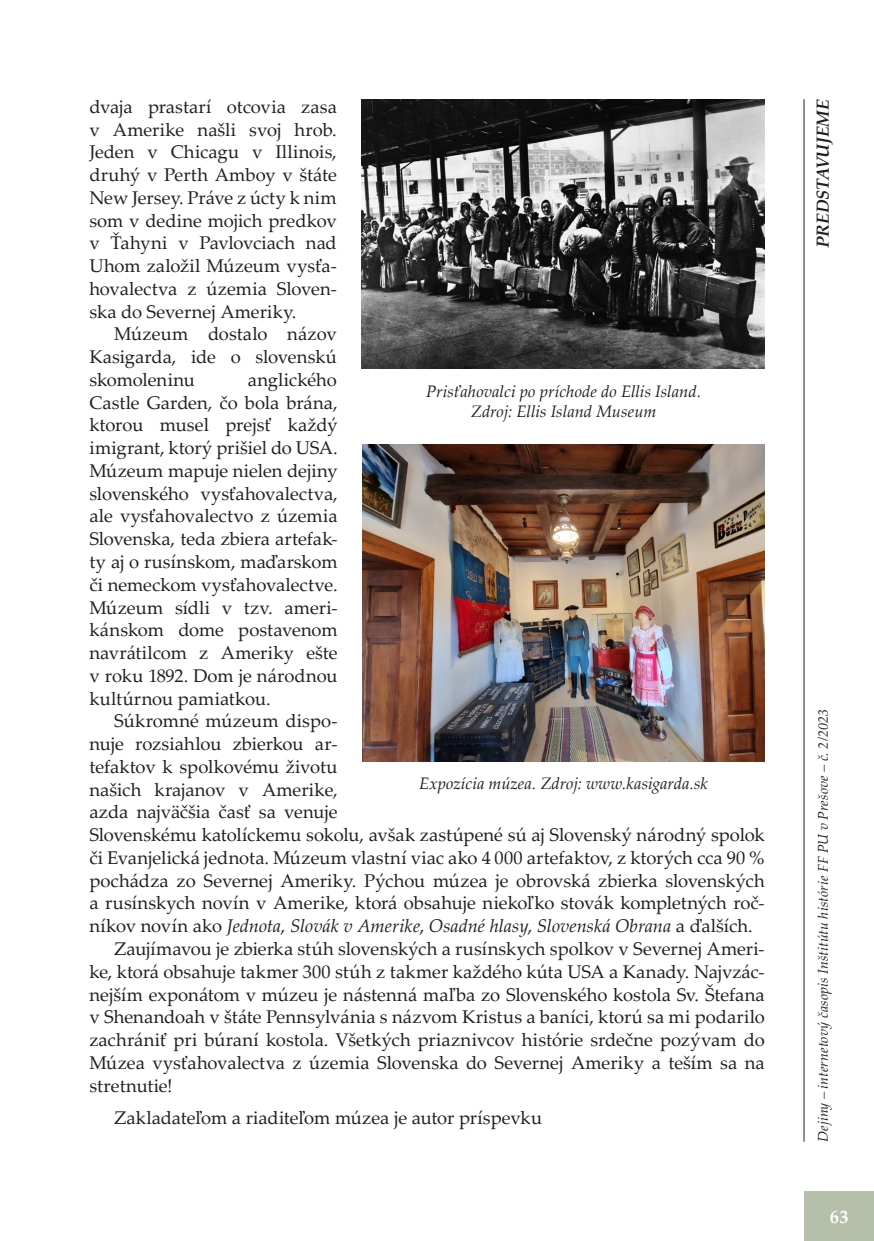
<style>
.page{position:relative;width:874px;height:1241px;background:#fff}
.page>*{position:absolute;margin:0;border:0;box-sizing:border-box;transform-origin:0 0}
.t1{font:18.38px/22.8px "Palatino Linotype";color:#231f20;text-align:justify}
.t2{font:italic 18.38px "Palatino Linotype";color:#231f20}
.t3{font:700 18.38px "Palatino Linotype";color:#fff}
.t4{font:italic 700 17.5px "Palatino Linotype";color:#231f20}
.t5{font:italic 16.62px/19.9px "Palatino Linotype";color:#231f20;text-align:center}
.t6{font:italic 14px "Palatino Linotype";letter-spacing:.01em;color:#231f20}
.s1{font-style:normal}
</style>
<div class="page">
<div style="left:804px;top:1191px;width:69px;height:49px;background:#b6bfa9"></div>
<hr style="left:803px;top:99px;width:1px;height:1042px;background:#231f20">
<img style="left:362px;top:444px;width:402px;height:317px">
<img style="left:361px;top:99px;width:403px;height:269px">
<p class="t1" style="left:89px;top:94px;width:249px">dvaja prastarí otcovia zasa v Amerike našli svoj hrob.<br>Jeden v Chicagu v Illinois, druhý v Perth Amboy v štáte New Jersey. Práve z úcty k nim som v dedine mojich predkov v Ťahyni v Pavlovciach nad Uhom založil Múzeum vysťa&shy;hovalectva z územia Sloven&shy;ska do Severnej Ameriky.</p>
<p class="t1" style="left:89px;top:322px;width:249px;text-indent:25px">Múzeum dostalo názov Kasigarda, ide o slovenskú skomoleninu</p>
<p class="t1" style="left:89px;top:367px;width:250px;text-indent:158px">anglického Castle Garden, čo bola brána, ktorou musel prejsť každý imigrant, ktorý prišiel do USA.<br>Múzeum mapuje nielen dejiny slovenského vysťahovalectva, ale vysťahovalectvo z územia Slovenska, teda zbiera artefak&shy;ty aj o rusínskom, maďarskom či nemeckom vysťahovalectve.<br>Múzeum sídli v tzv. ameri&shy;kánskom dome postavenom navrátilcom z Ameriky ešte v roku 1892. Dom je národnou kultúrnou pamiatkou.</p>
<p class="t1" style="left:114px;top:709px;width:225px">Súkromné múzeum dispo-</p>
<p class="t1" style="left:89px;top:731px;width:250px">nuje rozsiahlou zbierkou ar-</p>
<p class="t1" style="left:89px;top:754px;width:250px">tefaktov k spolkovému životu</p>
<p class="t1" style="left:89px;top:777px;width:250px">našich krajanov v Amerike,</p>
<p class="t1" style="left:89px;top:800px;width:250px">azda najväčšia časť sa venuje</p>
<p class="t1" style="left:89px;top:822px;width:676px">Slovenskému katolíckemu sokolu, avšak zastúpené sú aj Slovenský národný spolok</p>
<p class="t1" style="left:89px;top:845px;width:676px">či Evanjelická jednota. Múzeum vlastní viac ako 4 000 artefaktov, z ktorých cca 90 %</p>
<p class="t1" style="left:89px;top:868px;width:676px">pochádza zo Severnej Ameriky. Pýchou múzea je obrovská zbierka slovenských</p>
<p class="t1" style="left:89px;top:891px;width:676px">a rusínskych novín v Amerike, ktorá obsahuje niekoľko stovák kompletných roč-</p>
<p class="t2" style="left:89px;top:912px;width:664px"><span class="s1">níkov novín ako</span> Jednota<span class="s1">,</span> Slovák v Amerike<span class="s1">,</span> Osadné hlasy<span class="s1">,</span> Slovenská Obrana <span class="s1">a ďalších.</span></p>
<p class="t1" style="left:114px;top:936px;width:651px">Zaujímavou je zbierka stúh slovenských a rusínskych spolkov v Severnej Ameri-</p>
<p class="t1" style="left:89px;top:959px;width:676px">ke, ktorá obsahuje takmer 300 stúh z takmer každého kúta USA a Kanady. Najvzác-</p>
<p class="t1" style="left:89px;top:982px;width:676px">nejším exponátom v múzeu je nástenná maľba zo Slovenského kostola Sv. Štefana</p>
<p class="t1" style="left:89px;top:1004px;width:676px">v Shenandoah v štáte Pennsylvánia s názvom Kristus a baníci, ktorú sa mi podarilo</p>
<p class="t1" style="left:89px;top:1027px;width:676px">zachrániť pri búraní kostola. Všetkých priaznivcov histórie srdečne pozývam do</p>
<p class="t1" style="left:89px;top:1050px;width:676px">Múzea vysťahovalectva z územia Slovenska do Severnej Ameriky a teším sa na</p>
<p class="t1" style="left:89px;top:1072px;width:85px">stretnutie!</p>
<p class="t1" style="left:114px;top:1104px;width:429px">Zakladateľom a riaditeľom múzea je autor príspevku</p>
<p class="t5" style="left:426px;top:380px;width:276px">Prisťahovalci po príchode do Ellis Island.<br>Zdroj: Ellis Island Museum</p>
<p class="t5" style="left:419px;top:772px;width:290px">Expozícia múzea. Zdroj: www.kasigarda.sk</p>
<p class="t4" style="left:810px;top:248px;width:150px;rotate:-90deg">PREDSTAVUJEME</p>
<p class="t6" style="left:812px;top:1141px;width:434px;rotate:-90deg">Dejiny – internetový časopis Inštitútu histórie FF PU v Prešove – č. 2/2023</p>
<p class="t3" style="left:829px;top:1203px;width:20px">63</p>
</div>
